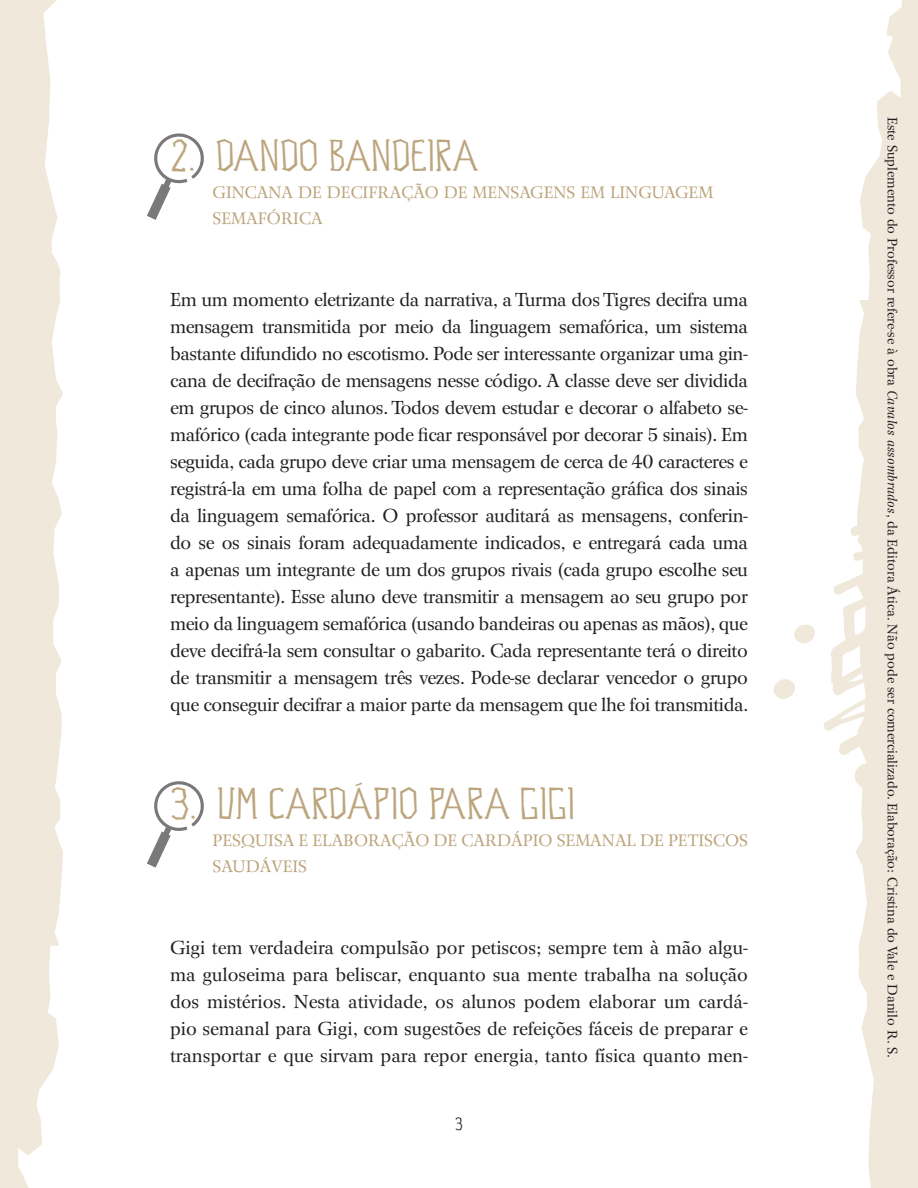
<style>
.page{position:relative;width:918px;height:1188px;background:#fff}
.page>*{position:absolute;margin:0;border:0;box-sizing:border-box;transform-origin:0 0}
.Titulo{font:45px "Bad Cabbage ICG";color:#bca57d}
.texto_corrido{font:18.75px/27px "Wilke";letter-spacing:-.02em;color:#231f20;text-align:justify}
.t1{font:18px "Bad Cabbage ICG";color:#231f20}
.subtitulo{font:16.5px/27px "Wilke";color:#bca57d}
.texto_corrido-2{font:13.5px "Wilke";color:#231f20}
.s1{font-style:italic}
</style>
<div class="page">
<svg style="left:774px;top:679px;width:21px;height:20px"></svg>
<svg style="left:794px;top:625px;width:21px;height:19px"></svg>
<svg style="left:823px;top:527px;width:31px;height:228px"></svg>
<svg style="left:854px;top:0;width:64px;height:1188px"></svg>
<svg style="left:0;top:0;width:63px;height:1188px;background:#f1eade"></svg>
<svg style="left:147px;top:781px;width:57px;height:87px"></svg>
<svg style="left:147px;top:133px;width:57px;height:87px"></svg>
<p class="Titulo" style="left:170px;top:133px;width:310px">2. DANDO BANDEIRA</p>
<p class="subtitulo" style="left:213px;top:178px;width:502px">GINCANA DE DECIFRAÇÃO DE MENSAGENS EM LINGUAGEM<br>SEMAFÓRICA</p>
<p class="texto_corrido" style="left:170px;top:286px;width:580px">Em um momento eletrizante da narrativa, a Turma dos Tigres decifra uma mensagem transmitida por meio da linguagem semafórica, um sistema bastante difundido no escotismo. Pode ser interessante organizar uma gin&shy;cana de decifração de mensagens nesse código. A classe deve ser dividida em grupos de cinco alunos. Todos devem estudar e decorar o alfabeto se&shy;mafórico (cada integrante pode ficar responsável por decorar 5 sinais). Em seguida, cada grupo deve criar uma mensagem de cerca de 40 caracteres e registrá-la em uma folha de papel com a representação gráfica dos sinais da linguagem semafórica. O professor auditará as mensagens, conferin&shy;do se os sinais foram adequadamente indicados, e entregará cada uma a apenas um integrante de um dos grupos rivais (cada grupo escolhe seu representante). Esse aluno deve transmitir a mensagem ao seu grupo por meio da linguagem semafórica (usando bandeiras ou apenas as mãos), que deve decifrá-la sem consultar o gabarito. Cada representante terá o direito de transmitir a mensagem três vezes. Pode-se declarar vencedor o grupo que conseguir decifrar a maior parte da mensagem que lhe foi transmitida.</p>
<p class="Titulo" style="left:170px;top:781px;width:406px">3. UM CARDÁPIO PARA GIGI</p>
<p class="subtitulo" style="left:213px;top:826px;width:537px">PESQUISA E ELABORAÇÃO DE CARDÁPIO SEMANAL DE PETISCOS<br>SAUDÁVEIS</p>
<p class="texto_corrido" style="left:170px;top:934px;width:579px">Gigi tem verdadeira compulsão por petiscos; sempre tem à mão algu&shy;ma guloseima para beliscar, enquanto sua mente trabalha na solução dos mistérios. Nesta atividade, os alunos podem elaborar um cardá&shy;pio semanal para Gigi, com sugestões de refeições fáceis de preparar e transportar e que sirvam para repor energia, tanto física quanto men-</p>
<p class="t1" style="left:455px;top:1115px;width:9px">3</p>
<p class="texto_corrido-2" style="left:900px;top:117px;width:943px;rotate:90deg">Este Suplemento do Professor refere-se à obra <span class="s1">Cavalos assombrados</span>, da Editora Ática. Não pode ser comercializado. Elaboração: Cristina do Vale e Danilo R. S.</p>
</div>
